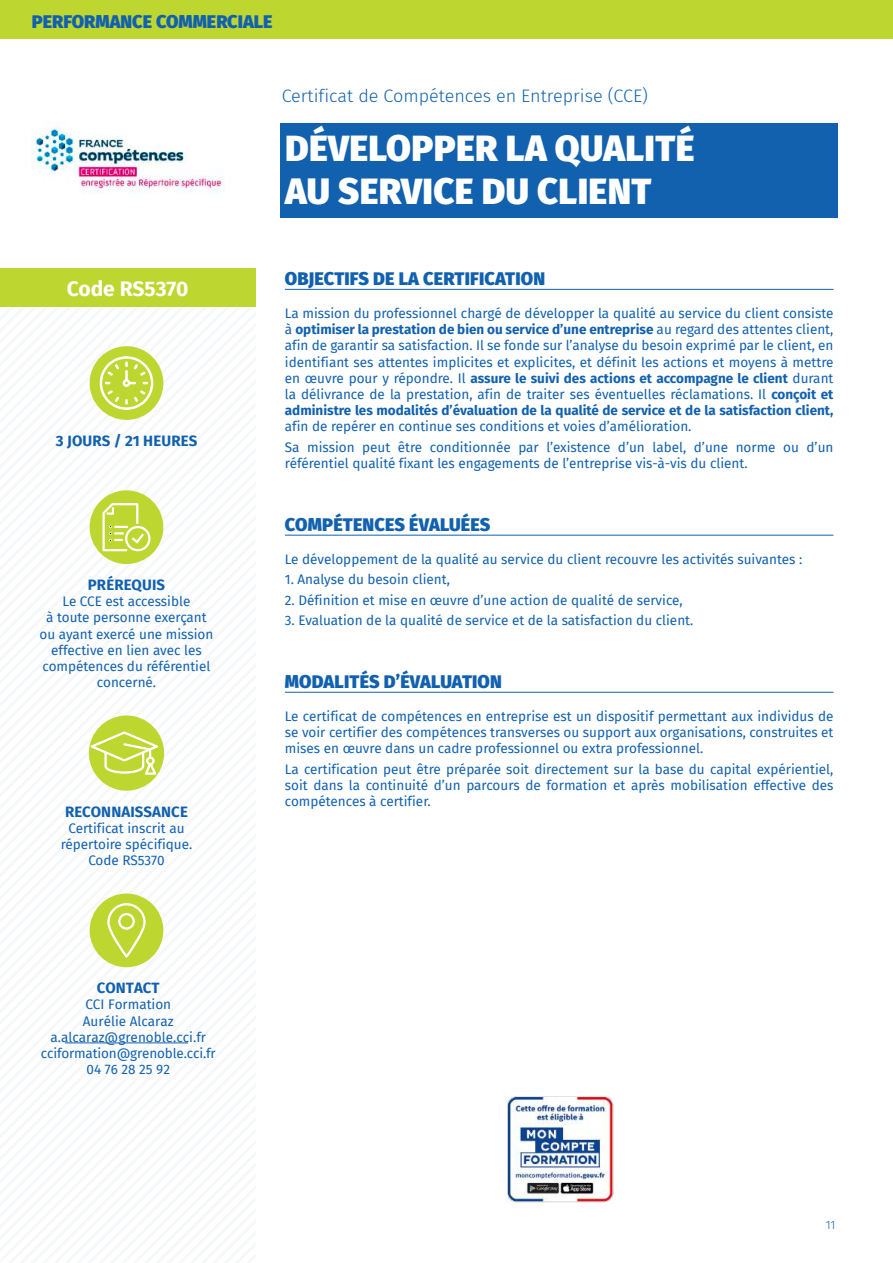
<style>
.page{position:relative;width:893px;height:1263px;background:#fff}
.page>*{position:absolute;margin:0;border:0;box-sizing:border-box;transform-origin:0 0}
.t1{font:900 36px/43.2px "Fira Sans";letter-spacing:.01em;color:#fff}
.t2{font:700 21px "Fira Sans";letter-spacing:-.005em;color:#fff}
.t3{font:900 18px "Fira Sans";color:#1161af}
.t4{font:300 18px "Fira Sans";color:#1161af}
.t5{font:700 15px "Fira Sans";letter-spacing:.01em;color:#1161af}
.t6{font:13.5px/16.2px "Fira Sans";color:#1161af;text-align:justify}
.t7{font:300 12px "Fira Sans";color:#1161af}
.s1{font-weight:700}
</style>
<div class="page">
<div style="left:281px;top:123px;width:557px;height:95px;background:#1161af"></div>
<hr style="left:285px;top:289px;width:548px;height:1px;background:#1161af">
<hr style="left:285px;top:535px;width:548px;height:1px;background:#1161af">
<hr style="left:285px;top:692px;width:548px;height:1px;background:#1161af">
<div style="left:0;top:268px;width:255px;height:38px;background:#bed630"></div>
<svg style="left:0;top:306px;width:255px;height:738px"></svg>
<hr style="left:65px;top:1042px;width:123px;height:1px;background:#1161af">
<img style="left:32px;top:122px;width:193px;height:72px">
<div style="left:0;top:0;width:893px;height:38px;background:#bed630"></div>
<img style="left:507px;top:1096px;width:107px;height:107px">
<h3 class="t3" style="left:32px;top:5px;width:242px">PERFORMANCE COMMERCIALE</h3>
<h3 class="t4" style="left:282px;top:83px;width:368px">Certificat de Compétences en Entreprise (CCE)</h3>
<h1 class="t1" style="left:285px;top:124px;width:411px">DÉVELOPPER LA QUALITÉ<br>AU SERVICE DU CLIENT</h1>
<h2 class="t2" style="left:67px;top:271px;width:123px">Code RS5370</h2>
<p class="t5" style="left:56px;top:428px;width:143px">3 JOURS / 21 HEURES</p>
<p class="t5" style="left:88px;top:572px;width:79px">PRÉREQUIS</p>
<p class="t6" style="left:40px;top:593px;width:175px;text-align:center">Le CCE est accessible<br>à toute personne exerçant ou ayant exercé une mission effective en lien avec les compétences du référentiel concerné.</p>
<p class="t5" style="left:65px;top:799px;width:124px">RECONNAISSANCE</p>
<p class="t6" style="left:61px;top:820px;width:133px;text-align:center">Certificat inscrit au répertoire spécifique.<br>Code RS5370</p>
<h3 class="t3" style="left:285px;top:262px;width:262px">OBJECTIFS DE LA CERTIFICATION</h3>
<p class="t6" style="left:285px;top:305px;width:550px">La mission du professionnel chargé de développer la qualité au service du client consiste à <span class="s1">optimiser la prestation de bien ou service d’une entreprise</span> au regard des attentes client, afin de garantir sa satisfaction. Il se fonde sur l’analyse du besoin exprimé par le client, en identifiant ses attentes implicites et explicites, et définit les actions et moyens à mettre en œuvre pour y répondre. Il <span class="s1">assure le suivi des actions et accompagne le client</span> durant la délivrance de la prestation, afin de traiter ses éventuelles réclamations. Il <span class="s1">conçoit et administre les modalités d’évaluation de la qualité de service et de la satisfaction client,</span></p>
<p class="t6" style="left:285px;top:416px;width:550px;line-height:20.4px">afin de repérer en continue ses conditions et voies d’amélioration.<br>Sa mission peut être conditionnée par l’existence d’un label, d’une norme ou d’un</p>
<p class="t6" style="left:285px;top:455px;width:464px">référentiel qualité fixant les engagements de l’entreprise vis-à-vis du client.</p>
<h3 class="t3" style="left:285px;top:508px;width:207px">COMPÉTENCES ÉVALUÉES</h3>
<p class="t6" style="left:285px;top:551px;width:519px">Le développement de la qualité au service du client recouvre les activités suivantes :</p>
<p class="t6" style="left:285px;top:571px;width:167px">1. Analyse du besoin client,</p>
<p class="t6" style="left:285px;top:591px;width:399px">2. Définition et mise en œuvre d’une action de qualité de service,</p>
<p class="t6" style="left:285px;top:612px;width:410px">3. Evaluation de la qualité de service et de la satisfaction du client.</p>
<h3 class="t3" style="left:285px;top:665px;width:218px">MODALITÉS D’ÉVALUATION</h3>
<p class="t6" style="left:285px;top:708px;width:550px">Le certificat de compétences en entreprise est un dispositif permettant aux individus de se voir certifier des compétences transverses ou support aux organisations, construites et mises en œuvre dans un cadre professionnel ou extra professionnel.</p>
<p class="t6" style="left:285px;top:760px;width:550px">La certification peut être préparée soit directement sur la base du capital expérientiel, soit dans la continuité d’un parcours de formation et après mobilisation effective des compétences à certifier.</p>
<p class="t5" style="left:97px;top:975px;width:64px">CONTACT</p>
<p class="t6" style="left:41px;top:996px;width:177px;text-align:center">CCI Formation<br>Aurélie Alcaraz a.alcaraz@grenoble.cci.fr cciformation@grenoble.cci.fr<br>04 76 28 25 92</p>
<p class="t7" style="left:826px;top:1216px;width:11px">11</p>
</div>
